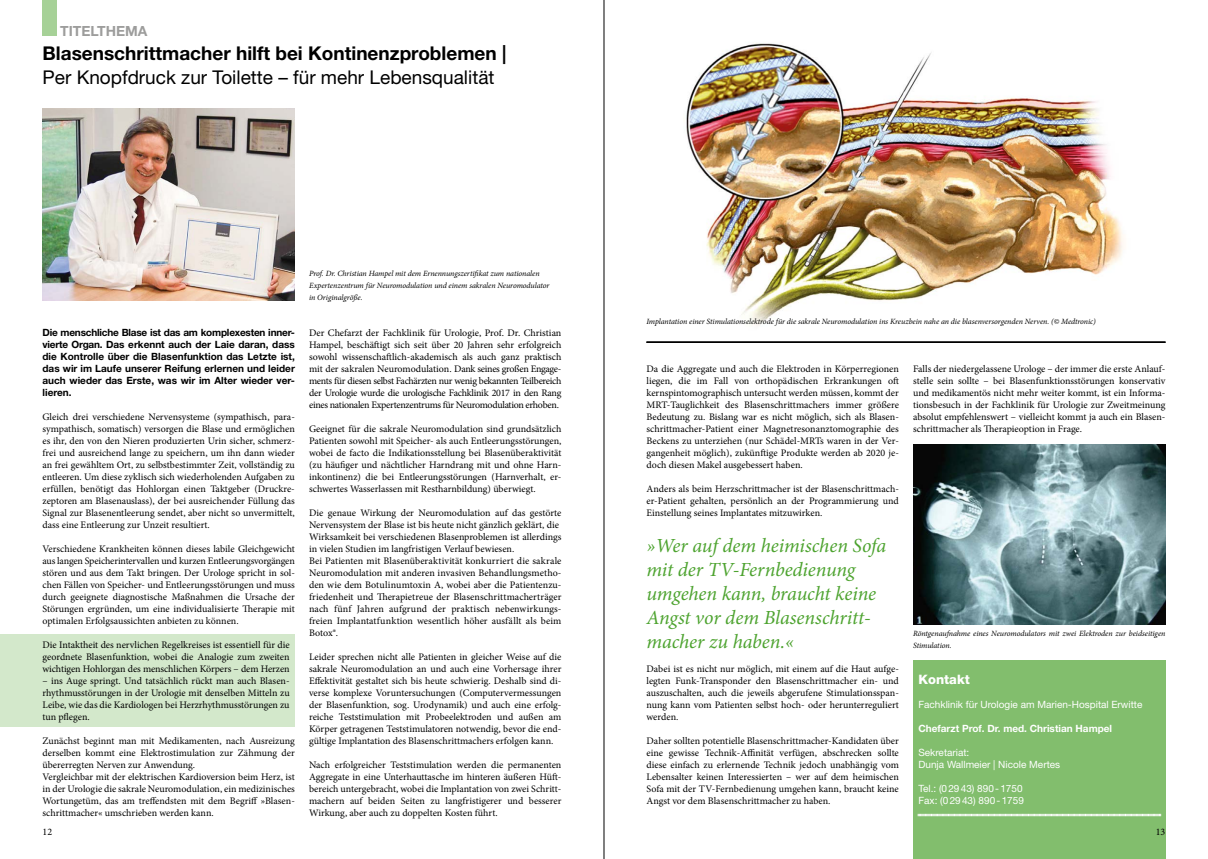
<style>
.page{position:relative;width:1208px;height:859px;background:#fff}
.page>*{position:absolute;margin:0;border:0;box-sizing:border-box;transform-origin:0 0}
.t1{font:italic 20px/24px "Minion Pro";letter-spacing:-.005em;color:#4da32f}
.t2{font:700 19px "Helvetica Neue";color:#000}
.t3{font:19px "Helvetica Neue";color:#000}
.t4{font:700 14px "Helvetica Neue";color:#9d9d9c}
.t5{font:800 13px "Helvetica Neue";color:#fff}
.t6{font:10px/12px "Minion Pro";color:#000;text-align:justify}
.t7{font:700 10px/12px "Helvetica Neue";color:#000;text-align:justify}
.t8{font:10px/12px "Helvetica Neue";color:#fff}
.t9{font:700 10px "Helvetica Neue";color:#fff}
.t10{font:italic 8px/12px "Minion Pro";letter-spacing:-.005em;color:#000}
</style>
<div class="page">
<div style="left:0;top:634px;width:295px;height:93px;background:#d3e8cb"></div>
<img style="left:43px;top:108px;width:252px;height:192px">
<img style="left:686px;top:43px;width:438px;height:283px">
<img style="left:913px;top:444px;width:252px;height:180px">
<div style="left:913px;top:660px;width:252px;height:199px;background:#82be6d"></div>
<svg style="left:917px;top:813px;width:244px;height:4px"></svg>
<div style="left:43px;top:0;width:14px;height:36px;background:#a6d197"></div>
<svg style="left:646px;top:341px;width:519px;height:2px"></svg>
<hr style="left:604px;top:0;width:1px;height:859px;background:#000">
<h3 class="t4" style="left:60px;top:22px;width:89px">TITELTHEMA</h3>
<h2 class="t2" style="left:43px;top:41px;width:465px">Blasenschrittmacher hilft bei Kontinenzproblemen |</h2>
<h2 class="t3" style="left:43px;top:66px;width:453px">Per Knopfdruck zur Toilette – für mehr Lebensqualität</h2>
<p class="t7" style="left:43px;top:326px;width:254px">Die menschliche Blase ist das am komplexesten inner&shy;vierte Organ. Das erkennt auch der Laie daran, dass die Kontrolle über die Blasenfunktion das Letzte ist, das wir im Laufe unserer Reifung erlernen und leider auch wieder das Erste, was wir im Alter wieder ver&shy;lieren.</p>
<p class="t6" style="left:43px;top:411px;width:254px">Gleich drei verschiedene Nervensysteme (sympathisch, para&shy;sympathisch, somatisch) versorgen die Blase und ermöglichen es ihr, den von den Nieren produzierten Urin sicher, schmerz&shy;frei und ausreichend lange zu speichern, um ihn dann wieder an frei gewähltem Ort, zu selbstbestimmter Zeit, vollständig zu entleeren. Um diese zyklisch sich wiederholenden Aufgaben zu erfüllen, benötigt das Hohlorgan einen Taktgeber (Druckre&shy;zeptoren am Blasenauslass), der bei ausreichender Füllung das Signal zur Blasenentleerung sendet, aber nicht so unvermittelt, dass eine Entleerung zur Unzeit resultiert.</p>
<p class="t6" style="left:43px;top:543px;width:254px">Verschiedene Krankheiten können dieses labile Gleichgewicht aus langen Speicherintervallen und kurzen Entleerungsvorgängen stören und aus dem Takt bringen. Der Urologe spricht in sol&shy;chen Fällen von Speicher- und Entleerungsstörungen und muss durch geeignete diagnostische Maßnahmen die Ursache der Störungen ergründen, um eine individualisierte Therapie mit optimalen Erfolgsaussichten anbieten zu können.</p>
<p class="t6" style="left:43px;top:639px;width:249px">Die Intaktheit des nervlichen Regelkreises ist essentiell für die geordnete Blasenfunktion, wobei die Analogie zum zweiten wichtigen Hohlorgan des menschlichen Körpers – dem Herzen</p>
<p class="t6" style="left:43px;top:675px;width:249px">– ins Auge springt. Und tatsächlich rückt man auch Blasen&shy;rhythmusstörungen in der Urologie mit denselben Mitteln zu Leibe, wie das die Kardiologen bei Herzrhythmusstörungen zu tun pflegen.</p>
<p class="t6" style="left:43px;top:735px;width:254px;text-align:left">Zunächst beginnt man mit Medikamenten, nach Ausreizung derselben kommt eine Elektrostimulation zur Zähmung der übererregten Nerven zur Anwendung.<br>Vergleichbar mit der elektrischen Kardioversion beim Herz, ist in der Urologie die sakrale Neuromodulation, ein medizinisches Wortungetüm, das am treffendsten mit dem Begriff »Blasen&shy;schrittmacher« umschrieben werden kann.</p>
<p class="t10" style="left:309px;top:267px;width:242px">Prof. Dr. Christian Hampel mit dem Ernennungszertifikat zum nationalen<br>Expertenzentrum für Neuromodulation und einem sakralen Neuromodulator in Originalgröße.</p>
<p class="t6" style="left:309px;top:327px;width:254px">Der Chefarzt der Fachklinik für Urologie, Prof. Dr. Christian Hampel, beschäftigt sich seit über 20 Jahren sehr erfolgreich sowohl wissenschaftlich-akademisch als auch ganz praktisch mit der sakralen Neuromodulation. Dank seines großen Engage&shy;ments für diesen selbst Fachärzten nur wenig bekannten Teilbereich der Urologie wurde die urologische Fachklinik 2017 in den Rang eines nationalen Expertenzentrums für Neuromodulation erhoben.</p>
<p class="t6" style="left:309px;top:423px;width:254px">Geeignet für die sakrale Neuromodulation sind grundsätzlich Patienten sowohl mit Speicher- als auch Entleerungsstörungen, wobei de facto die Indikationsstellung bei Blasenüberaktivität (zu häufiger und nächtlicher Harndrang mit und ohne Harn&shy;inkontinenz) die bei Entleerungsstörungen (Harnverhalt, er&shy;schwertes Wasserlassen mit Restharnbildung) überwiegt.</p>
<p class="t6" style="left:309px;top:507px;width:254px;text-align:left">Die genaue Wirkung der Neuromodulation auf das gestörte Nervensystem der Blase ist bis heute nicht gänzlich geklärt, die Wirksamkeit bei verschiedenen Blasenproblemen ist allerdings in vielen Studien im langfristigen Verlauf bewiesen.<br>Bei Patienten mit Blasenüberaktivität konkurriert die sakrale Neuromodulation mit anderen invasiven Behandlungsmetho&shy;den wie dem Botulinumtoxin A, wobei aber die Patientenzu&shy;friedenheit und Therapietreue der Blasenschrittmacherträger nach fünf Jahren aufgrund der praktisch nebenwirkungs&shy;freien Implantatfunktion wesentlich höher ausfällt als beim Botox®.</p>
<p class="t6" style="left:309px;top:651px;width:254px">Leider sprechen nicht alle Patienten in gleicher Weise auf die sakrale Neuromodulation an und auch eine Vorhersage ihrer Effektivität gestaltet sich bis heute schwierig. Deshalb sind di&shy;verse komplexe Voruntersuchungen (Computervermessungen der Blasenfunktion, sog. Urodynamik) und auch eine erfolg&shy;reiche Teststimulation mit Probeelektroden und außen am Körper getragenen Teststimulatoren notwendig, bevor die end&shy;gültige Implantation des Blasenschrittmachers erfolgen kann.</p>
<p class="t6" style="left:309px;top:759px;width:254px">Nach erfolgreicher Teststimulation werden die permanenten Aggregate in eine Unterhauttasche im hinteren äußeren Hüft&shy;bereich untergebracht, wobei die Implantation von zwei Schritt&shy;machern auf beiden Seiten zu langfristigerer und besserer Wirkung, aber auch zu doppelten Kosten führt.</p>
<p class="t10" style="left:646px;top:315px;width:451px">Implantation einer Stimulationselektrode für die sakrale Neuromodulation ins Kreuzbein nahe an die blasenversorgenden Nerven. (© Medtronic)</p>
<p class="t6" style="left:913px;top:363px;width:254px">Falls der niedergelassene Urologe – der immer die erste Anlauf&shy;stelle sein sollte – bei Blasenfunktionsstörungen konservativ und medikamentös nicht mehr weiter kommt, ist ein Informa&shy;tionsbesuch in der Fachklinik für Urologie zur Zweitmeinung absolut empfehlenswert – vielleicht kommt ja auch ein Blasen&shy;schrittmacher als Therapieoption in Frage.</p>
<p class="t6" style="left:646px;top:363px;width:254px">Da die Aggregate und auch die Elektroden in Körperregionen liegen, die im Fall von orthopädischen Erkrankungen oft kernspintomographisch untersucht werden müssen, kommt der MRT-Tauglichkeit des Blasenschrittmachers immer größere Bedeutung zu. Bislang war es nicht möglich, sich als Blasen&shy;schrittmacher-Patient einer Magnetresonanztomographie des Beckens zu unterziehen (nur Schädel-MRTs waren in der Ver&shy;gangenheit möglich), zukünftige Produkte werden ab 2020 je&shy;doch diesen Makel ausgebessert haben.</p>
<p class="t6" style="left:646px;top:483px;width:254px">Anders als beim Herzschrittmacher ist der Blasenschrittmach&shy;er-Patient gehalten, persönlich an der Programmierung und Einstellung seines Implantates mitzuwirken.</p>
<h1 class="t1" style="left:646px;top:534px;width:241px">»Wer auf dem heimischen Sofa mit der TV-Fernbedienung umgehen kann, braucht keine<br>Angst vor dem Blasenschritt&shy;macher zu haben.«</h1>
<p class="t6" style="left:646px;top:663px;width:254px">Dabei ist es nicht nur möglich, mit einem auf die Haut aufge&shy;legten Funk-Transponder den Blasenschrittmacher ein- und auszuschalten, auch die jeweils abgerufene Stimulationsspan&shy;nung kann vom Patienten selbst hoch- oder herunterreguliert werden.</p>
<p class="t6" style="left:646px;top:735px;width:254px">Daher sollten potentielle Blasenschrittmacher-Kandidaten über eine gewisse Technik-Affinität verfügen, abschrecken sollte diese einfach zu erlernende Technik jedoch unabhängig vom Lebensalter keinen Interessierten – wer auf dem heimischen Sofa mit der TV-Fernbedienung umgehen kann, braucht keine Angst vor dem Blasenschrittmacher zu haben.</p>
<p class="t10" style="left:913px;top:627px;width:254px">Röntgenaufnahme eines Neuromodulators mit zwei Elektroden zur beidseitigen<br>Stimulation.</p>
<h3 class="t5" style="left:918px;top:672px;width:53px">Kontakt</h3>
<p class="t8" style="left:918px;top:698px;width:225px">Fachklinik für Urologie am Marien-Hospital Erwitte</p>
<p class="t9" style="left:918px;top:722px;width:195px">Chefarzt Prof. Dr. med. Christian Hampel</p>
<p class="t8" style="left:918px;top:746px;width:143px">Sekretariat:<br>Dunja Wallmeier | Nicole Mertes</p>
<p class="t8" style="left:918px;top:782px;width:107px">Tel.: (02943) 890-1750<br>Fax: (02943) 890-1759</p>
<p class="t6" style="left:43px;top:826px;width:11px">12</p>
<p class="t6" style="left:1155px;top:826px;width:11px">13</p>
</div>
